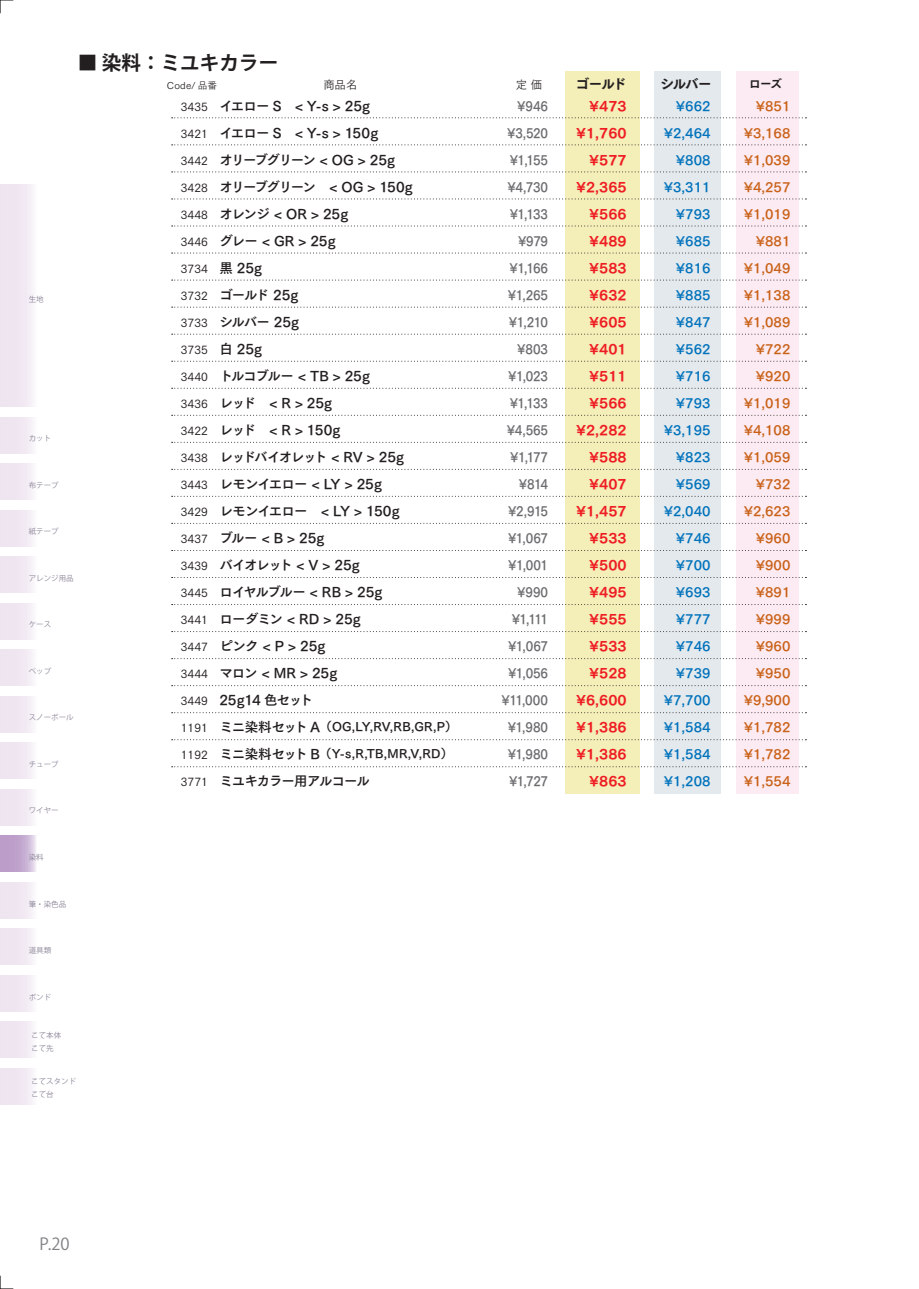
<style>
.page{position:relative;width:919px;height:1289px;background:#fff}
.page>*{position:absolute;margin:0;border:0;box-sizing:border-box;transform-origin:0 0}
.t1{font:700 19.65px "Koz Go Pr 6 N";color:#231f20}
.t2{font:16.5px "Koz Go Pr 6 N";color:#808285}
.t3{font:13.5px/27px "Tsuku Go Pro B";letter-spacing:-.065em;color:#231f20}
.t4{font:13.5px "Tsuku Go Pro E";letter-spacing:-.08em;color:#231f20}
.t5{font:13.05px/27px "Tsuku Go Pro B";letter-spacing:-.02em;color:#6c6d70;text-align:right;scale:.9 1}
.t6{font:13.05px/27px "Tsuku Go Pro B";color:#c96118;text-align:right}
.t7{font:13.05px/27px "Tsuku Go Pro B";color:#0072bc;text-align:right}
.t8{font:13.05px/27px "Tsuku Go Pro E";color:#ee1d23;text-align:right}
.t9{font:12px "Tsuku Go Pro B";letter-spacing:.02em;color:#231f20}
.t10{font:11.55px "Tsuku Go Pro E";color:#231f20}
.t11{font:11.4px "Tsuku Go Pro M";color:#231f20}
.t12{font:11.4px "Tsuku Go Pro R";color:#231f20}
.t13{font:9.6px "Tsuku Go Pro R";letter-spacing:.025em;color:#231f20}
.t14{font:7.5px/13.2px "Koz Go Pr 6 N";color:#8d8699}
.s1{font-size:13.5px}
</style>
<div class="page">
<svg style="left:0;top:1275px;width:13px;height:14px"></svg>
<svg style="left:0;top:0;width:13px;height:13px"></svg>
<div style="left:565px;top:71px;width:74px;height:722px;background:#f4eeb8"></div>
<div style="left:654px;top:71px;width:66px;height:722px;background:#e4e9ed"></div>
<div style="left:736px;top:71px;width:62px;height:722px;background:#fcebf2"></div>
<svg style="left:172px;top:117px;width:634px;height:1px"></svg>
<svg style="left:172px;top:144px;width:634px;height:1px"></svg>
<svg style="left:172px;top:171px;width:634px;height:1px"></svg>
<svg style="left:172px;top:198px;width:634px;height:1px"></svg>
<svg style="left:172px;top:226px;width:634px;height:1px"></svg>
<svg style="left:172px;top:253px;width:634px;height:1px"></svg>
<svg style="left:172px;top:280px;width:634px;height:1px"></svg>
<svg style="left:172px;top:307px;width:634px;height:1px"></svg>
<svg style="left:172px;top:334px;width:634px;height:1px"></svg>
<svg style="left:172px;top:361px;width:634px;height:1px"></svg>
<svg style="left:172px;top:388px;width:634px;height:1px"></svg>
<svg style="left:172px;top:415px;width:634px;height:1px"></svg>
<svg style="left:172px;top:442px;width:634px;height:1px"></svg>
<svg style="left:172px;top:469px;width:634px;height:1px"></svg>
<svg style="left:172px;top:496px;width:634px;height:1px"></svg>
<svg style="left:172px;top:523px;width:634px;height:1px"></svg>
<svg style="left:172px;top:550px;width:634px;height:1px"></svg>
<svg style="left:172px;top:577px;width:634px;height:1px"></svg>
<svg style="left:172px;top:604px;width:634px;height:1px"></svg>
<svg style="left:172px;top:631px;width:634px;height:1px"></svg>
<svg style="left:172px;top:739px;width:634px;height:1px"></svg>
<svg style="left:172px;top:766px;width:634px;height:1px"></svg>
<svg style="left:172px;top:658px;width:634px;height:1px"></svg>
<svg style="left:172px;top:685px;width:634px;height:1px"></svg>
<svg style="left:172px;top:712px;width:634px;height:1px"></svg>
<svg style="left:0;top:184px;width:33px;height:222px;background:#f0e7f1"></svg>
<svg style="left:0;top:417px;width:33px;height:36px"></svg>
<svg style="left:0;top:463px;width:33px;height:36px"></svg>
<svg style="left:0;top:510px;width:33px;height:36px"></svg>
<svg style="left:0;top:556px;width:33px;height:36px"></svg>
<svg style="left:0;top:603px;width:33px;height:36px"></svg>
<svg style="left:0;top:649px;width:33px;height:36px"></svg>
<svg style="left:0;top:696px;width:33px;height:36px"></svg>
<svg style="left:0;top:742px;width:33px;height:36px"></svg>
<svg style="left:0;top:789px;width:33px;height:36px"></svg>
<svg style="left:0;top:835px;width:36px;height:36px"></svg>
<svg style="left:0;top:882px;width:33px;height:36px"></svg>
<svg style="left:0;top:928px;width:33px;height:36px"></svg>
<svg style="left:0;top:975px;width:33px;height:36px"></svg>
<svg style="left:0;top:1021px;width:33px;height:36px"></svg>
<svg style="left:0;top:1068px;width:33px;height:36px"></svg>
<h1 class="t1" style="left:78px;top:51px;width:202px">■ 染料：ミユキカラー</h1>
<p class="t11" style="left:181px;top:97px;width:28px">3435</p>
<p class="t11" style="left:181px;top:124px;width:28px">3421</p>
<p class="t11" style="left:181px;top:151px;width:28px">3442</p>
<p class="t11" style="left:181px;top:178px;width:28px">3428</p>
<p class="t11" style="left:181px;top:205px;width:28px">3448</p>
<p class="t11" style="left:181px;top:232px;width:28px">3446</p>
<p class="t11" style="left:181px;top:259px;width:28px">3734</p>
<p class="t11" style="left:181px;top:286px;width:28px">3732</p>
<p class="t11" style="left:181px;top:313px;width:28px">3733</p>
<p class="t11" style="left:181px;top:340px;width:28px">3735</p>
<p class="t11" style="left:181px;top:367px;width:28px">3440</p>
<p class="t11" style="left:181px;top:394px;width:28px">3436</p>
<p class="t11" style="left:181px;top:421px;width:28px">3422</p>
<p class="t11" style="left:181px;top:448px;width:28px">3438</p>
<p class="t11" style="left:181px;top:475px;width:28px">3443</p>
<p class="t11" style="left:181px;top:502px;width:28px">3429</p>
<p class="t11" style="left:181px;top:529px;width:28px">3437</p>
<p class="t11" style="left:181px;top:556px;width:28px">3439</p>
<p class="t11" style="left:181px;top:583px;width:28px">3445</p>
<p class="t11" style="left:181px;top:610px;width:28px">3441</p>
<p class="t11" style="left:181px;top:637px;width:28px">3447</p>
<p class="t11" style="left:181px;top:664px;width:28px">3444</p>
<p class="t11" style="left:181px;top:691px;width:28px">3449</p>
<p class="t11" style="left:181px;top:718px;width:28px">1191</p>
<p class="t11" style="left:181px;top:745px;width:28px">1192</p>
<p class="t11" style="left:181px;top:772px;width:28px">3771</p>
<p class="t13" style="left:167px;top:77px;width:52px">Code/ 品番</p>
<p class="t12" style="left:323px;top:75px;width:36px">商品名</p>
<p class="t12" style="left:516px;top:75px;width:28px">定 価</p>
<p class="t4" style="left:576px;top:71px;width:52px">ゴールド</p>
<p class="t4" style="left:660px;top:71px;width:53px">シルバー</p>
<p class="t10" style="left:749px;top:73px;width:35px">ローズ</p>
<p class="t3" style="left:219px;top:90px;width:195px">イエロー S　&lt; Y-s &gt; 25g<br>イエロー S　&lt; Y-s &gt; 150g<br>オリーブグリーン &lt; OG &gt; 25g<br>オリーブグリーン　&lt; OG &gt; 150gオレンジ &lt; OR &gt; 25g<br>グレー &lt; GR &gt; 25g<br>黒 25g<br>ゴールド 25g<br>シルバー 25g<br>白 25g<br>トルコブルー &lt; TB &gt; 25g<br>レッド　&lt; R &gt; 25g<br>レッド　&lt; R &gt; 150g<br>レッドバイオレット &lt; RV &gt; 25gレモンイエロー &lt; LY &gt; 25g<br>レモンイエロー　&lt; LY &gt; 150gブルー &lt; B &gt; 25g<br>バイオレット &lt; V &gt; 25g<br>ロイヤルブルー &lt; RB &gt; 25g<br>ローダミン &lt; RD &gt; 25g<br>ピンク &lt; P &gt; 25g<br>マロン &lt; MR &gt; 25g<br>25g14 色セット</p>
<p class="t9" style="left:219px;top:716px;width:239px"><span class="s1">ミニ染料セット A</span>（OG,LY,RV,RB,GR,P）</p>
<p class="t9" style="left:219px;top:743px;width:235px"><span class="s1">ミニ染料セット B</span>（Y-s,R,TB,MR,V,RD）</p>
<p class="t3" style="left:219px;top:765px;width:152px">ミユキカラー用アルコール</p>
<p class="t5" style="left:501px;top:91px;width:53px">¥946 ¥3,520 ¥1,155 ¥4,730 ¥1,133 ¥979 ¥1,166 ¥1,265 ¥1,210 ¥803 ¥1,023 ¥1,133 ¥4,565 ¥1,177 ¥814 ¥2,915 ¥1,067 ¥1,001 ¥990 ¥1,111 ¥1,067 ¥1,056 ¥11,000 ¥1,980 ¥1,980 ¥1,727</p>
<p class="t8" style="left:576px;top:91px;width:52px">¥473 ¥1,760 ¥577 ¥2,365 ¥566 ¥489 ¥583 ¥632 ¥605 ¥401 ¥511 ¥566 ¥2,282 ¥588 ¥407 ¥1,457 ¥533 ¥500 ¥495 ¥555 ¥533 ¥528 ¥6,600 ¥1,386 ¥1,386 ¥863</p>
<p class="t7" style="left:663px;top:91px;width:48px">¥662 ¥2,464 ¥808 ¥3,311 ¥793 ¥685 ¥816 ¥885 ¥847 ¥562 ¥716 ¥793 ¥3,195 ¥823 ¥569 ¥2,040 ¥746 ¥700 ¥693 ¥777 ¥746 ¥739 ¥7,700 ¥1,584 ¥1,584 ¥1,208</p>
<p class="t6" style="left:743px;top:91px;width:48px">¥851 ¥3,168 ¥1,039 ¥4,257 ¥1,019 ¥881 ¥1,049 ¥1,138 ¥1,089 ¥722 ¥920 ¥1,019 ¥4,108 ¥1,059 ¥732 ¥2,623 ¥960 ¥900 ¥891 ¥999 ¥960 ¥950 ¥9,900 ¥1,782 ¥1,782 ¥1,554</p>
<p class="t14" style="left:29px;top:292px;width:16px">生地</p>
<p class="t14" style="left:29px;top:432px;width:24px">カット</p>
<p class="t14" style="left:29px;top:478px;width:32px">布テープ</p>
<p class="t14" style="left:29px;top:525px;width:32px">紙テープ</p>
<p class="t14" style="left:29px;top:571px;width:47px">アレンジ用品</p>
<p class="t14" style="left:29px;top:618px;width:24px">ケース</p>
<p class="t14" style="left:29px;top:664px;width:24px">ペップ</p>
<p class="t14" style="left:29px;top:711px;width:47px">スノーボール</p>
<p class="t14" style="left:29px;top:757px;width:32px">チューブ</p>
<p class="t14" style="left:29px;top:804px;width:32px">ワイヤー</p>
<p class="t14" style="left:29px;top:850px;width:16px">染料</p>
<p class="t14" style="left:29px;top:897px;width:39px">筆・染色品</p>
<p class="t14" style="left:29px;top:943px;width:24px">道具類</p>
<p class="t14" style="left:29px;top:990px;width:24px">ボンド</p>
<p class="t14" style="left:31px;top:1028px;width:31px">こて本体こて先</p>
<p class="t14" style="left:31px;top:1074px;width:46px">こてスタンドこて台</p>
<p class="t2" style="left:39px;top:1234px;width:32px">P.20</p>
</div>
